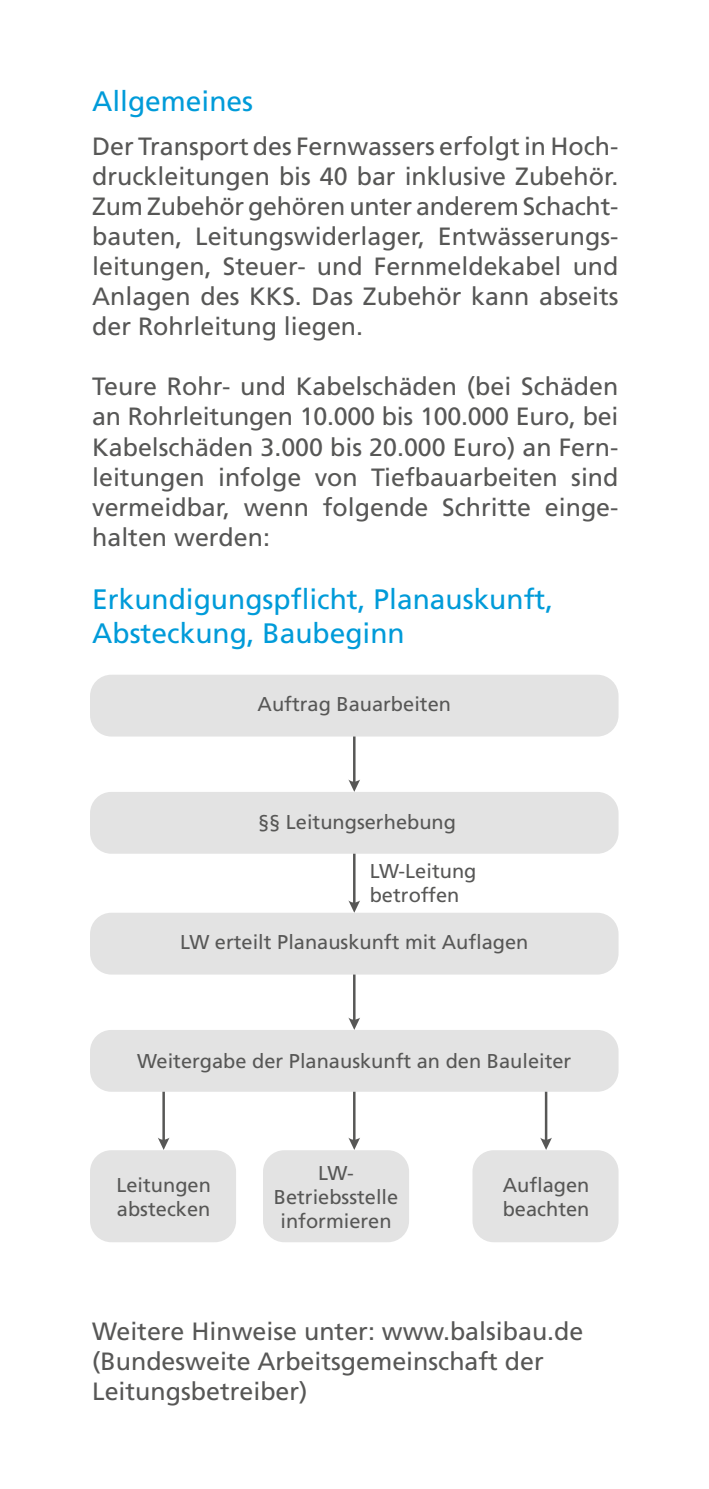
<style>
.page{position:relative;width:709px;height:1489px;background:#fff}
.page>*{position:absolute;margin:0;border:0;box-sizing:border-box;transform-origin:0 0}
.Subhead__2mm{font:28px/33.8px "Frutiger LT Std";color:#009bd9}
.Fliesstext{font:25px/30px "Frutiger LT Std";color:#575756;text-align:justify}
.Fliesstext_linksbünd{font:25px/30px "Frutiger LT Std";color:#575756}
.t1{font:20px/24px "Frutiger LT Std";color:#575756}
</style>
<div class="page">
<svg style="left:348px;top:779px;width:12px;height:12px"></svg>
<hr style="left:353px;top:728px;width:2px;height:55px;background:#575756">
<svg style="left:348px;top:900px;width:12px;height:12px"></svg>
<hr style="left:353px;top:849px;width:2px;height:55px;background:#575756">
<svg style="left:348px;top:1017px;width:12px;height:12px"></svg>
<hr style="left:353px;top:966px;width:2px;height:55px;background:#575756">
<svg style="left:348px;top:1137px;width:12px;height:12px"></svg>
<hr style="left:353px;top:1086px;width:2px;height:55px;background:#575756">
<svg style="left:540px;top:1137px;width:12px;height:12px"></svg>
<hr style="left:545px;top:1086px;width:2px;height:55px;background:#575756">
<svg style="left:158px;top:1138px;width:11px;height:11px"></svg>
<hr style="left:162px;top:1086px;width:3px;height:55px;background:#575756">
<div style="left:90px;top:674px;width:528px;height:62px;background:#e3e3e3;border-radius:21px"></div>
<div style="left:90px;top:791px;width:528px;height:62px;background:#e3e3e3;border-radius:21px"></div>
<div style="left:90px;top:912px;width:528px;height:62px;background:#e3e3e3;border-radius:21px"></div>
<div style="left:90px;top:1029px;width:528px;height:62px;background:#e3e3e3;border-radius:21px"></div>
<div style="left:90px;top:1150px;width:146px;height:92px;background:#e3e3e3;border-radius:21px"></div>
<div style="left:472px;top:1150px;width:146px;height:92px;background:#e3e3e3;border-radius:21px"></div>
<div style="left:263px;top:1150px;width:146px;height:92px;background:#e3e3e3;border-radius:21px"></div>
<h2 class="Subhead__2mm" style="left:92px;top:85px;width:162px">Allgemeines</h2>
<p class="Fliesstext" style="left:92px;top:132px;width:528px">Der Transport des Fernwassers erfolgt in Hoch&shy;druckleitungen bis 40 bar inklusive Zubehör.<br>Zum Zubehör gehören unter anderem Schacht&shy;bauten, Leitungswiderlager, Entwässerungs&shy;leitungen, Steuer- und Fernmeldekabel und Anlagen des KKS. Das Zubehör kann abseits der Rohrleitung liegen.</p>
<p class="Fliesstext" style="left:92px;top:372px;width:528px">Teure Rohr- und Kabelschäden (bei Schäden an Rohrleitungen 10.000 bis 100.000 Euro, bei Kabelschäden 3.000 bis 20.000 Euro) an Fern&shy;leitungen infolge von Tiefbauarbeiten sind vermeidbar, wenn folgende Schritte einge&shy;halten werden:</p>
<h2 class="Subhead__2mm" style="left:92px;top:583px;width:463px">Erkundigungspflicht, Planauskunft,<br>Absteckung, Baubeginn</h2>
<p class="t1" style="left:257px;top:692px;width:195px">Auftrag Bauarbeiten</p>
<p class="t1" style="left:258px;top:809px;width:199px">§§ Leitungserhebung</p>
<p class="t1" style="left:370px;top:859px;width:108px">LW-Leitung betroffen</p>
<p class="t1" style="left:180px;top:930px;width:350px">LW erteilt Planauskunft mit Auflagen</p>
<p class="t1" style="left:137px;top:1049px;width:435px">Weitergabe der Planauskunft an den Bauleiter</p>
<p class="t1" style="left:274px;top:1160px;width:126px;text-align:center">LW-<br>Betriebsstelle informieren</p>
<p class="t1" style="left:116px;top:1172px;width:96px">Leitungen abstecken</p>
<p class="t1" style="left:503px;top:1172px;width:88px">Auflagen beachten</p>
<p class="Fliesstext_linksbünd" style="left:92px;top:1316px;width:493px">Weitere Hinweise unter: www.balsibau.de</p>
<p class="Fliesstext_linksbünd" style="left:92px;top:1346px;width:453px">(Bundesweite Arbeitsgemeinschaft der<br>Leitungsbetreiber)</p>
</div>
